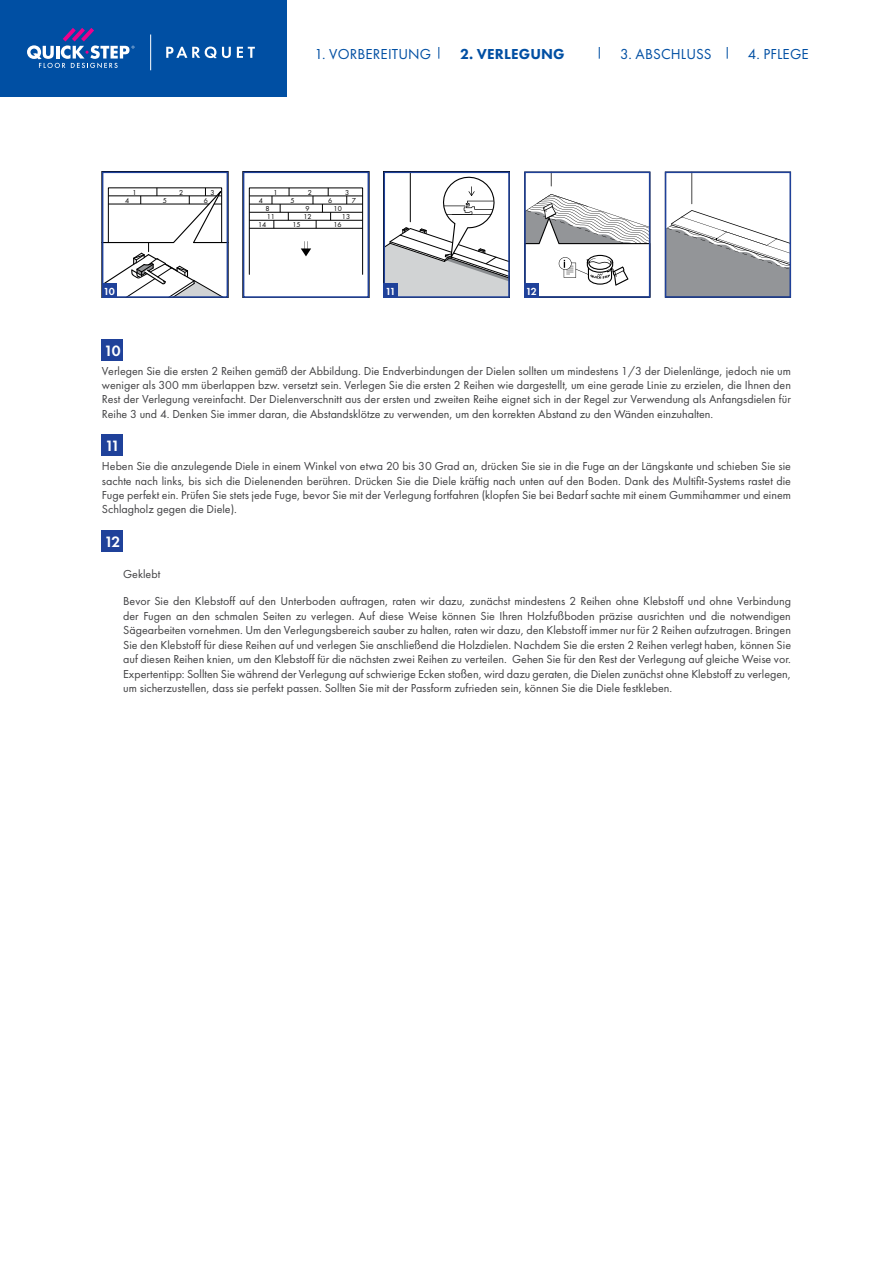
<style>
.page{position:relative;width:893px;height:1263px;background:#fff}
.page>*{position:absolute;margin:0;border:0;box-sizing:border-box;transform-origin:0 0}
.t1{font:600 15.6px "Futura PT";color:#fff}
.t2{font:15px "Futura PT";letter-spacing:.01em;color:#004fa3}
.t3{font:800 15px "Futura PT";letter-spacing:.01em;color:#004fa3}
.t4{font:12px/14.4px "Futura PT";color:#404042;text-align:justify}
.t5{font:600 10.65px "Futura PT";color:#fff}
.t6{font:7.35px "Futura Boo";color:#000}
</style>
<div class="page">
<div style="left:0;top:0;width:287px;height:97px;background:#004fa3"></div>
<hr style="left:150px;top:35px;width:1px;height:35px;background:#fff">
<svg style="left:27px;top:28px;width:107px;height:40px"></svg>
<svg style="left:166px;top:47px;width:65px;height:11px"></svg>
<svg style="left:237px;top:47px;width:18px;height:11px"></svg>
<svg style="left:301px;top:241px;width:10px;height:15px"></svg>
<div style="left:249px;top:188px;width:114px;height:87px;border:1px solid #000"></div>
<hr style="left:249px;top:212px;width:114px;height:1px;background:#000">
<hr style="left:249px;top:204px;width:114px;height:1px;background:#000">
<hr style="left:249px;top:196px;width:114px;height:1px;background:#000">
<hr style="left:249px;top:220px;width:114px;height:1px;background:#000">
<hr style="left:249px;top:228px;width:114px;height:1px;background:#000">
<div style="left:243px;top:172px;width:126px;height:126px;border:2px solid #1f419a"></div>
<svg style="left:386px;top:175px;width:121px;height:120px"></svg>
<div style="left:383px;top:172px;width:127px;height:126px;border:2px solid #1f419a"></div>
<svg style="left:527px;top:175px;width:120px;height:111px"></svg>
<div style="left:524px;top:172px;width:126px;height:126px;border:2px solid #1f419a"></div>
<svg style="left:668px;top:175px;width:120px;height:120px"></svg>
<div style="left:665px;top:172px;width:126px;height:126px;border:2px solid #1f419a"></div>
<svg style="left:105px;top:187px;width:120px;height:108px"></svg>
<div style="left:102px;top:172px;width:126px;height:126px;border:2px solid #1f419a"></div>
<svg style="left:727px;top:47px;width:1px;height:12px"></svg>
<svg style="left:599px;top:47px;width:1px;height:12px"></svg>
<svg style="left:439px;top:47px;width:1px;height:12px"></svg>
<div style="left:102px;top:283px;width:14px;height:15px;background:#1f419a"></div>
<div style="left:383px;top:283px;width:15px;height:15px;background:#1f419a"></div>
<div style="left:524px;top:283px;width:15px;height:15px;background:#1f419a"></div>
<div style="left:102px;top:339px;width:21px;height:21px;background:#1f419a"></div>
<div style="left:102px;top:435px;width:21px;height:21px;background:#1f419a"></div>
<div style="left:102px;top:530px;width:21px;height:21px;background:#1f419a"></div>
<p class="t2" style="left:314px;top:45px;width:118px">1. VORBEREITUNG</p>
<p class="t3" style="left:460px;top:44px;width:106px">2. VERLEGUNG</p>
<p class="t2" style="left:620px;top:45px;width:93px">3. ABSCHLUSS</p>
<p class="t2" style="left:748px;top:45px;width:62px">4. PFLEGE</p>
<p class="t6" style="left:132px;top:188px;width:6px">1</p>
<p class="t6" style="left:179px;top:188px;width:6px">2</p>
<p class="t6" style="left:210px;top:188px;width:6px">3</p>
<p class="t6" style="left:125px;top:196px;width:6px">4</p>
<p class="t6" style="left:163px;top:196px;width:6px">5</p>
<p class="t6" style="left:204px;top:196px;width:6px">6</p>
<p class="t6" style="left:273px;top:188px;width:6px">1</p>
<p class="t6" style="left:308px;top:188px;width:6px">2</p>
<p class="t6" style="left:345px;top:188px;width:6px">3</p>
<p class="t6" style="left:259px;top:196px;width:6px">4</p>
<p class="t6" style="left:290px;top:196px;width:6px">5</p>
<p class="t6" style="left:328px;top:196px;width:6px">6</p>
<p class="t6" style="left:352px;top:196px;width:6px">7</p>
<p class="t6" style="left:265px;top:204px;width:6px">8</p>
<p class="t6" style="left:305px;top:204px;width:6px">9</p>
<p class="t6" style="left:334px;top:204px;width:10px">10</p>
<p class="t6" style="left:267px;top:212px;width:10px">11</p>
<p class="t6" style="left:303px;top:212px;width:10px">12</p>
<p class="t6" style="left:342px;top:212px;width:10px">13</p>
<p class="t6" style="left:258px;top:220px;width:10px">14</p>
<p class="t6" style="left:292px;top:220px;width:10px">15</p>
<p class="t6" style="left:333px;top:220px;width:10px">16</p>
<p class="t5" style="left:103px;top:284px;width:13px">10</p>
<p class="t5" style="left:386px;top:284px;width:12px">11</p>
<p class="t5" style="left:526px;top:284px;width:12px">12</p>
<h1 class="t1" style="left:104px;top:341px;width:18px">10</h1>
<p class="t4" style="left:102px;top:363px;width:691px">Verlegen Sie die ersten 2 Reihen gemäß der Abbildung. Die Endverbindungen der Dielen sollten um mindestens 1/3 der Dielenlänge, jedoch nie um weniger als 300 mm überlappen bzw. versetzt sein. Verlegen Sie die ersten 2 Reihen wie dargestellt, um eine gerade Linie zu erzielen, die Ihnen den Rest der Verlegung vereinfacht. Der Dielenverschnitt aus der ersten und zweiten Reihe eignet sich in der Regel zur Verwendung als Anfangsdielen für Reihe 3 und 4. Denken Sie immer daran, die Abstandsklötze zu verwenden, um den korrekten Abstand zu den Wänden einzuhalten.</p>
<h1 class="t1" style="left:105px;top:436px;width:16px">11</h1>
<p class="t4" style="left:102px;top:459px;width:691px">Heben Sie die anzulegende Diele in einem Winkel von etwa 20 bis 30 Grad an, drücken Sie sie in die Fuge an der Längskante und schieben Sie sie sachte nach links, bis sich die Dielenenden berühren. Drücken Sie die Diele kräftig nach unten auf den Boden. Dank des Multifit-Systems rastet die Fuge perfekt ein. Prüfen Sie stets jede Fuge, bevor Sie mit der Verlegung fortfahren (klopfen Sie bei Bedarf sachte mit einem Gummihammer und einem Schlagholz gegen die Diele).</p>
<h1 class="t1" style="left:105px;top:532px;width:17px">12</h1>
<p class="t4" style="left:123px;top:567px;width:39px">Geklebt</p>
<p class="t4" style="left:123px;top:594px;width:669px">Bevor Sie den Klebstoff auf den Unterboden auftragen, raten wir dazu, zunächst mindestens 2 Reihen ohne Klebstoff und ohne Verbindung der Fugen an den schmalen Seiten zu verlegen. Auf diese Weise können Sie Ihren Holzfußboden präzise ausrichten und die notwendigen Sägearbeiten vornehmen. Um den Verlegungsbereich sauber zu halten, raten wir dazu, den Klebstoff immer nur für 2 Reihen aufzutragen. Bringen Sie den Klebstoff für diese Reihen auf und verlegen Sie anschließend die Holzdielen. Nachdem Sie die ersten 2 Reihen verlegt haben, können Sie auf diesen Reihen knien, um den Klebstoff für die nächsten zwei Reihen zu verteilen. Gehen Sie für den Rest der Verlegung auf gleiche Weise vor.<br>Expertentipp: Sollten Sie während der Verlegung auf schwierige Ecken stoßen, wird dazu geraten, die Dielen zunächst ohne Klebstoff zu verlegen, um sicherzustellen, dass sie perfekt passen. Sollten Sie mit der Passform zufrieden sein, können Sie die Diele festkleben.</p>
</div>
